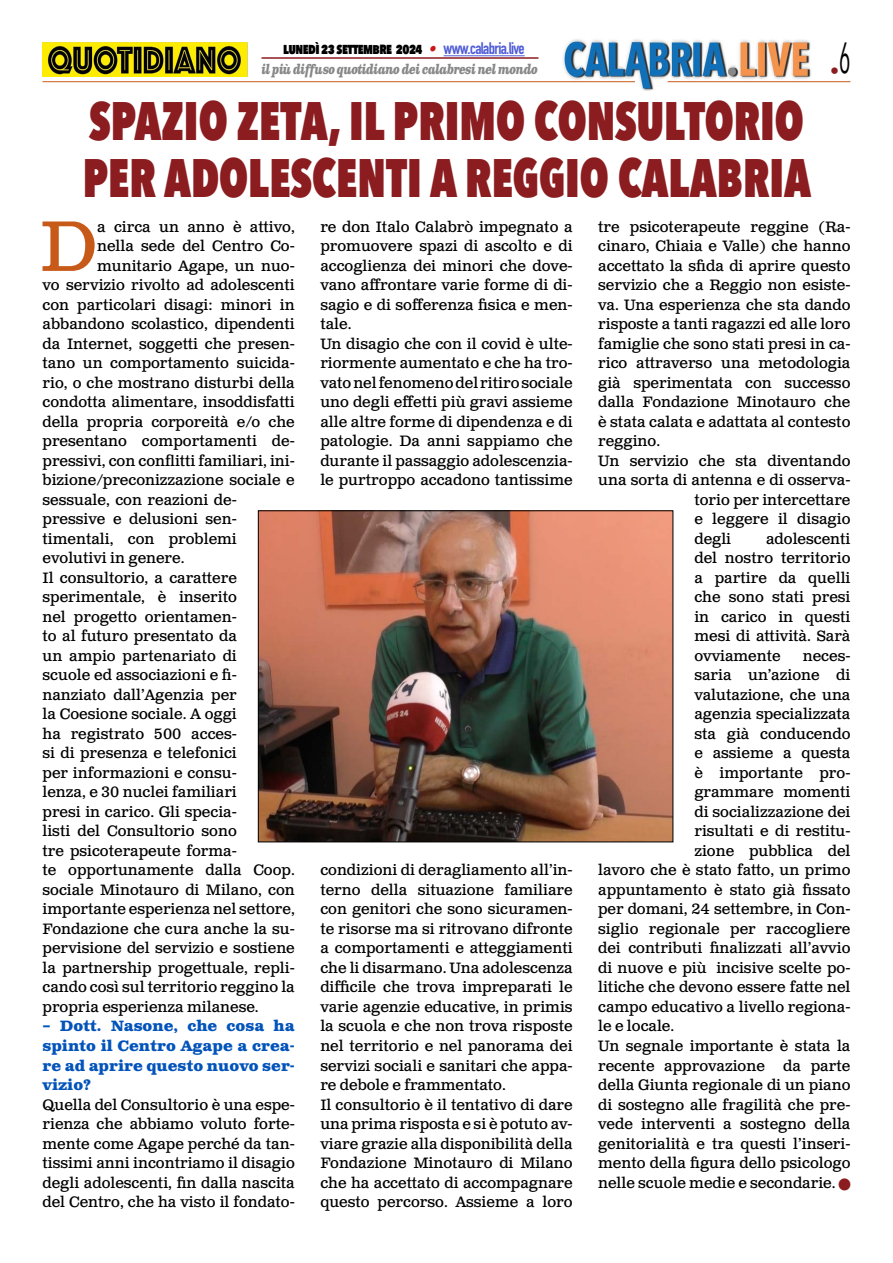
<style>
.page{position:relative;width:893px;height:1263px;background:#fff}
.page>*{position:absolute;margin:0;border:0;box-sizing:border-box;transform-origin:0 0}
.t1{font:71.25px "Clarendon Text Pro";color:#c85a19}
.t2{font:800 54px/57px "Avenir Next Condensed";color:#8b1c1f;scale:.84 1}
.t3{font:18px "Avenir Next Condensed";color:#8b1c1f}
.t4{font:15px/19.5px "Clarendon Text Pro";color:#000;text-align:justify}
.t5{font:700 15px/19.5px "Clarendon Text Pro";color:#0253ba;text-align:justify}
.t6{font:800 15px "Avenir Next Condensed";letter-spacing:-.04em;color:#000;scale:.9 1}
.t7{font:italic 700 13.5px "Clarendon Text Pro";letter-spacing:-.06em;color:#878787;scale:.79 1}
.s1{font-family:"Clarendon Text Pro";font-weight:700;font-style:italic;color:#ca181a}
.s2{font-family:"DIN Condensed";font-weight:700;font-size:16.5px;color:#4f5cd6}
.s3{color:#8b1c1f}
</style>
<div class="page">
<img style="left:563px;top:39px;width:248px;height:51px">
<hr style="left:43px;top:81px;width:592px;height:1px;background:#c85a19">
<hr style="left:668px;top:81px;width:182px;height:1px;background:#c85a19">
<hr style="left:444px;top:55px;width:81px;height:1px;background:#4f5cd6">
<hr style="left:261px;top:57px;width:277px;height:2px;background:#8b1c1f">
<img style="left:43px;top:42px;width:204px;height:35px">
<img style="left:260px;top:513px;width:411px;height:327px">
<div style="left:258px;top:511px;width:415px;height:331px;border:1px solid #000"></div>
<p class="t3" style="left:830px;top:55px;width:22px">•<sup>6</sup></p>
<p class="t6" style="left:283px;top:39px;width:270px">lunedì 23 settembre 2024 <span class="s1">•</span> <span class="s2">www.calabria.live</span></p>
<p class="t7" style="left:261px;top:61px;width:352px">il più diffuso quotidiano dei calabresi nel mondo</p>
<h2 class="t2" style="left:83px;top:92px;width:869px">SPAZIO ZETA, IL PRIMO CONSULTORIO<br>PER ADOLESCENTI A REGGIO CALABRIA</h2>
<h1 class="t1" style="left:40px;top:203px;width:59px">D</h1>
<p class="t4" style="left:97px;top:218px;width:199px">a circa un anno è attivo,</p>
<p class="t4" style="left:320px;top:218px;width:254px;text-align:left">re don Italo Calabrò impegnato a promuovere spazi di ascolto e di accoglienza dei minori che dove&shy;vano affrontare varie forme di di&shy;sagio e di sofferenza fisica e men&shy;tale.<br>Un disagio che con il covid è ulte&shy;riormente aumentato e che ha tro&shy;vato nel fenomeno del ritiro sociale uno degli effetti più gravi assieme alle altre forme di dipendenza e di patologie. Da anni sappiamo che durante il passaggio adolescenzia&shy;le purtroppo accadono tantissime</p>
<p class="t4" style="left:598px;top:218px;width:254px">tre psicoterapeute reggine (Ra-</p>
<p class="t4" style="left:598px;top:237px;width:254px">cinaro, Chiaia e Valle) che hanno</p>
<p class="t4" style="left:598px;top:257px;width:254px">accettato la sfida di aprire questo</p>
<p class="t4" style="left:598px;top:276px;width:254px">servizio che a Reggio non esiste-</p>
<p class="t4" style="left:598px;top:296px;width:254px">va. Una esperienza che sta dando</p>
<p class="t4" style="left:598px;top:315px;width:254px">risposte a tanti ragazzi ed alle loro</p>
<p class="t4" style="left:598px;top:335px;width:254px">famiglie che sono stati presi in ca-</p>
<p class="t4" style="left:598px;top:354px;width:254px">rico attraverso una metodologia</p>
<p class="t4" style="left:598px;top:374px;width:254px">già sperimentata con successo</p>
<p class="t4" style="left:598px;top:393px;width:254px">dalla Fondazione Minotauro che</p>
<p class="t4" style="left:598px;top:413px;width:254px">è stata calata e adattata al contesto</p>
<p class="t4" style="left:598px;top:432px;width:64px">reggino.</p>
<p class="t4" style="left:598px;top:452px;width:254px">Un servizio che sta diventando</p>
<p class="t4" style="left:598px;top:471px;width:254px">una sorta di antenna e di osserva-</p>
<p class="t4" style="left:694px;top:491px;width:158px">torio per intercettare</p>
<p class="t4" style="left:694px;top:510px;width:158px">e leggere il disagio</p>
<p class="t4" style="left:694px;top:530px;width:38px">degli</p>
<p class="t4" style="left:97px;top:237px;width:199px">nella sede del Centro Co-</p>
<p class="t4" style="left:97px;top:257px;width:199px">munitario Agape, un nuo-</p>
<p class="t4" style="left:43px;top:276px;width:254px">vo servizio rivolto ad adolescenti</p>
<p class="t4" style="left:43px;top:296px;width:254px">con particolari disagi: minori in</p>
<p class="t4" style="left:43px;top:315px;width:254px">abbandono scolastico, dipendenti</p>
<p class="t4" style="left:43px;top:335px;width:254px">da Internet, soggetti che presen-</p>
<p class="t4" style="left:43px;top:354px;width:254px">tano un comportamento suicida-</p>
<p class="t4" style="left:43px;top:374px;width:254px">rio, o che mostrano disturbi della</p>
<p class="t4" style="left:43px;top:393px;width:254px">condotta alimentare, insoddisfatti</p>
<p class="t4" style="left:43px;top:413px;width:254px">della propria corporeità e/o che</p>
<p class="t4" style="left:43px;top:432px;width:254px">presentano comportamenti de-</p>
<p class="t4" style="left:43px;top:452px;width:254px">pressivi, con conflitti familiari, ini-</p>
<p class="t4" style="left:43px;top:471px;width:254px">bizione/preconizzazione sociale e</p>
<p class="t4" style="left:43px;top:491px;width:196px">sessuale, con reazioni de-</p>
<p class="t4" style="left:43px;top:510px;width:196px">pressive e delusioni sen-</p>
<p class="t4" style="left:43px;top:530px;width:196px">timentali, con problemi</p>
<p class="t4" style="left:43px;top:549px;width:144px">evolutivi in genere.</p>
<p class="t4" style="left:43px;top:569px;width:196px">Il consultorio, a carattere</p>
<p class="t4" style="left:43px;top:588px;width:196px">sperimentale, è inserito</p>
<p class="t4" style="left:43px;top:608px;width:196px">nel progetto orientamen-</p>
<p class="t4" style="left:43px;top:627px;width:196px">to al futuro presentato da</p>
<p class="t4" style="left:43px;top:647px;width:196px">un ampio partenariato di</p>
<p class="t4" style="left:43px;top:666px;width:196px">scuole ed associazioni e fi-</p>
<p class="t4" style="left:43px;top:686px;width:196px">nanziato dall’Agenzia per</p>
<p class="t4" style="left:43px;top:705px;width:196px">la Coesione sociale. A oggi</p>
<p class="t4" style="left:43px;top:725px;width:196px">ha registrato 500 acces-</p>
<p class="t4" style="left:43px;top:744px;width:196px">si di presenza e telefonici</p>
<p class="t4" style="left:43px;top:764px;width:196px">per informazioni e consu-</p>
<p class="t4" style="left:43px;top:783px;width:196px">lenza, e 30 nuclei familiari</p>
<p class="t4" style="left:43px;top:803px;width:196px">presi in carico. Gli specia-</p>
<p class="t4" style="left:43px;top:822px;width:196px">listi del Consultorio sono</p>
<p class="t4" style="left:43px;top:842px;width:196px">tre psicoterapeute forma-</p>
<p class="t4" style="left:43px;top:861px;width:254px">te opportunamente dalla Coop.</p>
<p class="t4" style="left:43px;top:881px;width:254px">sociale Minotauro di Milano, con</p>
<p class="t4" style="left:43px;top:900px;width:254px">importante esperienza nel settore,</p>
<p class="t4" style="left:43px;top:920px;width:254px">Fondazione che cura anche la su-</p>
<p class="t4" style="left:43px;top:939px;width:254px">pervisione del servizio e sostiene</p>
<p class="t4" style="left:43px;top:959px;width:254px">la partnership progettuale, repli-</p>
<p class="t4" style="left:43px;top:978px;width:254px">cando così sul territorio reggino la</p>
<p class="t4" style="left:43px;top:998px;width:218px">propria esperienza milanese.</p>
<p class="t5" style="left:43px;top:1017px;width:254px">– Dott. Nasone, che cosa ha spinto il Centro Agape a crea&shy;re ad aprire questo nuovo ser&shy;vizio?</p>
<p class="t4" style="left:43px;top:1095px;width:254px">Quella del Consultorio è una espe&shy;rienza che abbiamo voluto forte&shy;mente come Agape perché da tan&shy;tissimi anni incontriamo il disagio degli adolescenti, fin dalla nascita del Centro, che ha visto il fondato-</p>
<p class="t4" style="left:694px;top:530px;width:158px;text-indent:72px">adolescenti del nostro territorio a partire da quelli che sono stati presi in carico in questi mesi di attività. Sarà ovviamente</p>
<p class="t4" style="left:803px;top:647px;width:49px">neces-</p>
<p class="t4" style="left:694px;top:666px;width:158px">saria un’azione di</p>
<p class="t4" style="left:694px;top:686px;width:158px">valutazione, che una</p>
<p class="t4" style="left:694px;top:705px;width:158px">agenzia specializzata</p>
<p class="t4" style="left:694px;top:725px;width:158px">sta già conducendo</p>
<p class="t4" style="left:694px;top:744px;width:158px">e assieme a questa</p>
<p class="t4" style="left:694px;top:764px;width:158px">è importante pro-</p>
<p class="t4" style="left:694px;top:783px;width:158px">grammare momenti</p>
<p class="t4" style="left:694px;top:803px;width:158px">di socializzazione dei</p>
<p class="t4" style="left:694px;top:822px;width:158px">risultati e di restitu-</p>
<p class="t4" style="left:694px;top:842px;width:158px">zione pubblica del</p>
<p class="t4" style="left:598px;top:861px;width:254px">lavoro che è stato fatto, un primo</p>
<p class="t4" style="left:598px;top:881px;width:254px">appuntamento è stato già fissato</p>
<p class="t4" style="left:598px;top:900px;width:254px">per domani, 24 settembre, in Con-</p>
<p class="t4" style="left:598px;top:920px;width:254px">siglio regionale per raccogliere</p>
<p class="t4" style="left:598px;top:939px;width:254px">dei contributi finalizzati all’avvio</p>
<p class="t4" style="left:598px;top:959px;width:254px">di nuove e più incisive scelte po-</p>
<p class="t4" style="left:598px;top:978px;width:254px">litiche che devono essere fatte nel</p>
<p class="t4" style="left:598px;top:998px;width:254px">campo educativo a livello regiona-</p>
<p class="t4" style="left:598px;top:1017px;width:78px">le e locale.</p>
<p class="t4" style="left:598px;top:1037px;width:254px">Un segnale importante è stata la</p>
<p class="t4" style="left:598px;top:1056px;width:254px">recente approvazione da parte</p>
<p class="t4" style="left:598px;top:1076px;width:254px">della Giunta regionale di un piano</p>
<p class="t4" style="left:598px;top:1095px;width:254px">di sostegno alle fragilità che pre-</p>
<p class="t4" style="left:598px;top:1115px;width:254px">vede interventi a sostegno della</p>
<p class="t4" style="left:598px;top:1134px;width:254px">genitorialità e tra questi l’inseri-</p>
<p class="t4" style="left:598px;top:1154px;width:254px">mento della figura dello psicologo</p>
<p class="t4" style="left:598px;top:1173px;width:254px">nelle scuole medie e secondarie. <span class="s3">■</span></p>
<p class="t4" style="left:320px;top:861px;width:254px;text-align:left">condizioni di deragliamento all’in&shy;terno della situazione familiare con genitori che sono sicuramen&shy;te risorse ma si ritrovano difronte a comportamenti e atteggiamenti che li disarmano. Una adolescenza difficile che trova impreparati le varie agenzie educative, in primis la scuola e che non trova risposte nel territorio e nel panorama dei servizi sociali e sanitari che appa&shy;re debole e frammentato.<br>Il consultorio è il tentativo di dare una prima risposta e si è potuto av&shy;viare grazie alla disponibilità della Fondazione Minotauro di Milano che ha accettato di accompagnare questo percorso. Assieme a loro</p>
</div>
